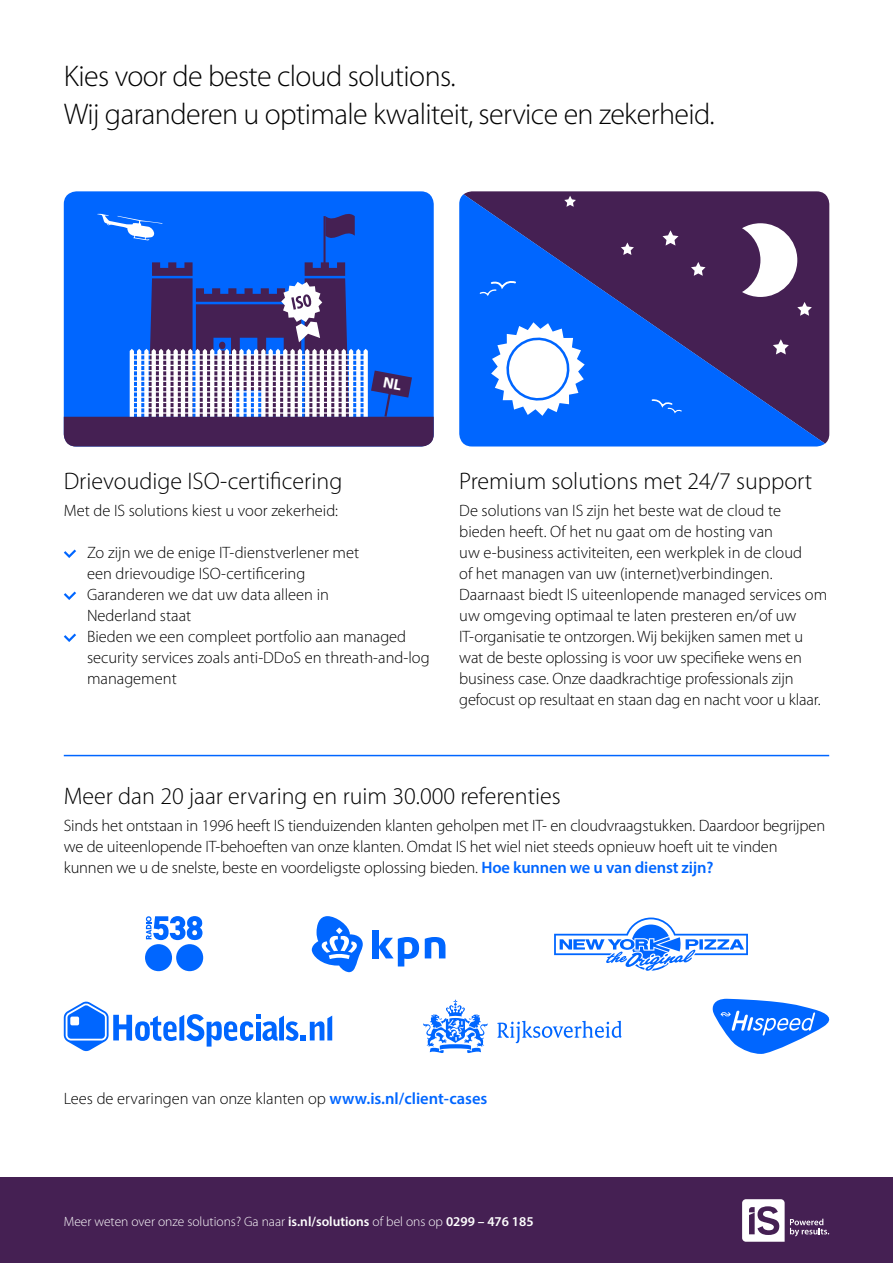
<style>
.page{position:relative;width:893px;height:1263px;background:#fff}
.page>*{position:absolute;margin:0;border:0;box-sizing:border-box;transform-origin:0 0}
.t1{font:300 30px/37.5px "Myriad Pro";letter-spacing:-.02em;color:#000}
.t2{font:300 24px "Myriad Pro";color:#000}
.t3{font:300 16.5px/21px "Myriad Pro";color:#000}
.t4{font:300 13.5px "Myriad Pro";color:#fff}
.s1{font-weight:600;color:#06f}
.s2{font-weight:600}
</style>
<div class="page">
<div style="left:0;top:1178px;width:893px;height:85px;background:#452053"></div>
<svg style="left:742px;top:1199px;width:87px;height:43px"></svg>
<div style="left:64px;top:191px;width:370px;height:255px;background:#06f;border-radius:13px"></div>
<svg style="left:64px;top:549px;width:12px;height:9px"></svg>
<svg style="left:64px;top:591px;width:12px;height:9px"></svg>
<svg style="left:64px;top:633px;width:12px;height:9px"></svg>
<svg style="left:464px;top:191px;width:365px;height:253px;background:#543361"></svg>
<svg style="left:459px;top:194px;width:366px;height:252px;background:#2343a8"></svg>
<hr style="left:64px;top:755px;width:765px;height:1px;background:#06f">
<svg style="left:97px;top:214px;width:65px;height:26px"></svg>
<hr style="left:324px;top:216px;width:2px;height:50px;background:#452053">
<svg style="left:325px;top:213px;width:30px;height:30px"></svg>
<svg style="left:491px;top:322px;width:94px;height:94px"></svg>
<svg style="left:773px;top:339px;width:16px;height:15px"></svg>
<svg style="left:742px;top:223px;width:70px;height:93px"></svg>
<svg style="left:662px;top:230px;width:16px;height:16px"></svg>
<svg style="left:691px;top:262px;width:14px;height:14px"></svg>
<svg style="left:564px;top:196px;width:12px;height:11px"></svg>
<svg style="left:621px;top:242px;width:13px;height:13px"></svg>
<svg style="left:651px;top:399px;width:32px;height:19px"></svg>
<svg style="left:479px;top:281px;width:38px;height:20px"></svg>
<div style="left:145px;top:944px;width:27px;height:27px;background:#06f;border-radius:50%"></div>
<div style="left:176px;top:944px;width:27px;height:27px;background:#06f;border-radius:50%"></div>
<svg style="left:146px;top:916px;width:57px;height:24px"></svg>
<svg style="left:425px;top:937px;width:20px;height:21px"></svg>
<div style="left:372px;top:930px;width:6px;height:28px;background:#06f"></div>
<svg style="left:378px;top:937px;width:41px;height:29px"></svg>
<svg style="left:312px;top:916px;width:51px;height:56px"></svg>
<svg style="left:423px;top:1000px;width:65px;height:53px"></svg>
<svg style="left:497px;top:1021px;width:125px;height:22px"></svg>
<svg style="left:712px;top:999px;width:118px;height:55px"></svg>
<svg style="left:64px;top:1001px;width:268px;height:50px"></svg>
<svg style="left:554px;top:917px;width:194px;height:54px"></svg>
<svg style="left:64px;top:262px;width:370px;height:184px"></svg>
<h1 class="t1" style="left:64px;top:57px;width:653px">Kies voor de beste cloud solutions.<br>Wij garanderen u optimale kwaliteit, service en zekerheid.</h1>
<h2 class="t2" style="left:64px;top:467px;width:280px">Drievoudige ISO-certificering</h2>
<p class="t3" style="left:64px;top:500px;width:276px">Met de IS solutions kiest u voor zekerheid:</p>
<p class="t3" style="left:87px;top:542px;width:344px">Zo zijn we de enige IT-dienstverlener met<br>een drievoudige ISO-certificering<br>Garanderen we dat uw data alleen in<br>Nederland staat<br>Bieden we een compleet portfolio aan managed security services zoals anti-DDoS en threath-and-log management</p>
<h2 class="t2" style="left:459px;top:467px;width:355px">Premium solutions met 24/7 support</h2>
<p class="t3" style="left:459px;top:500px;width:369px">De solutions van IS zijn het beste wat de cloud te bieden heeft. Of het nu gaat om de hosting van<br>uw e-business activiteiten, een werkplek in de cloud<br>of het managen van uw (internet)verbindingen.<br>Daarnaast biedt IS uiteenlopende managed services om uw omgeving optimaal te laten presteren en/of uw IT-organisatie te ontzorgen. Wij bekijken samen met u wat de beste oplossing is voor uw specifieke wens en business case. Onze daadkrachtige professionals zijn gefocust op resultaat en staan dag en nacht voor u klaar.</p>
<h2 class="t2" style="left:64px;top:782px;width:498px">Meer dan 20 jaar ervaring en ruim 30.000 referenties</h2>
<p class="t3" style="left:64px;top:815px;width:763px">Sinds het ontstaan in 1996 heeft IS tienduizenden klanten geholpen met IT- en cloudvraagstukken. Daardoor begrijpen we de uiteenlopende IT-behoeften van onze klanten. Omdat IS het wiel niet steeds opnieuw hoeft uit te vinden kunnen we u de snelste, beste en voordeligste oplossing bieden. <span class="s1">Hoe kunnen we u van dienst zijn?</span></p>
<p class="t3" style="left:64px;top:1088px;width:425px">Lees de ervaringen van onze klanten op <span class="s1">www.is.nl/client-cases</span></p>
<p class="t4" style="left:64px;top:1213px;width:471px">Meer weten over onze solutions? Ga naar <span class="s2">is.nl/solutions</span> of bel ons op <span class="s2">0299 – 476 185</span></p>
</div>
